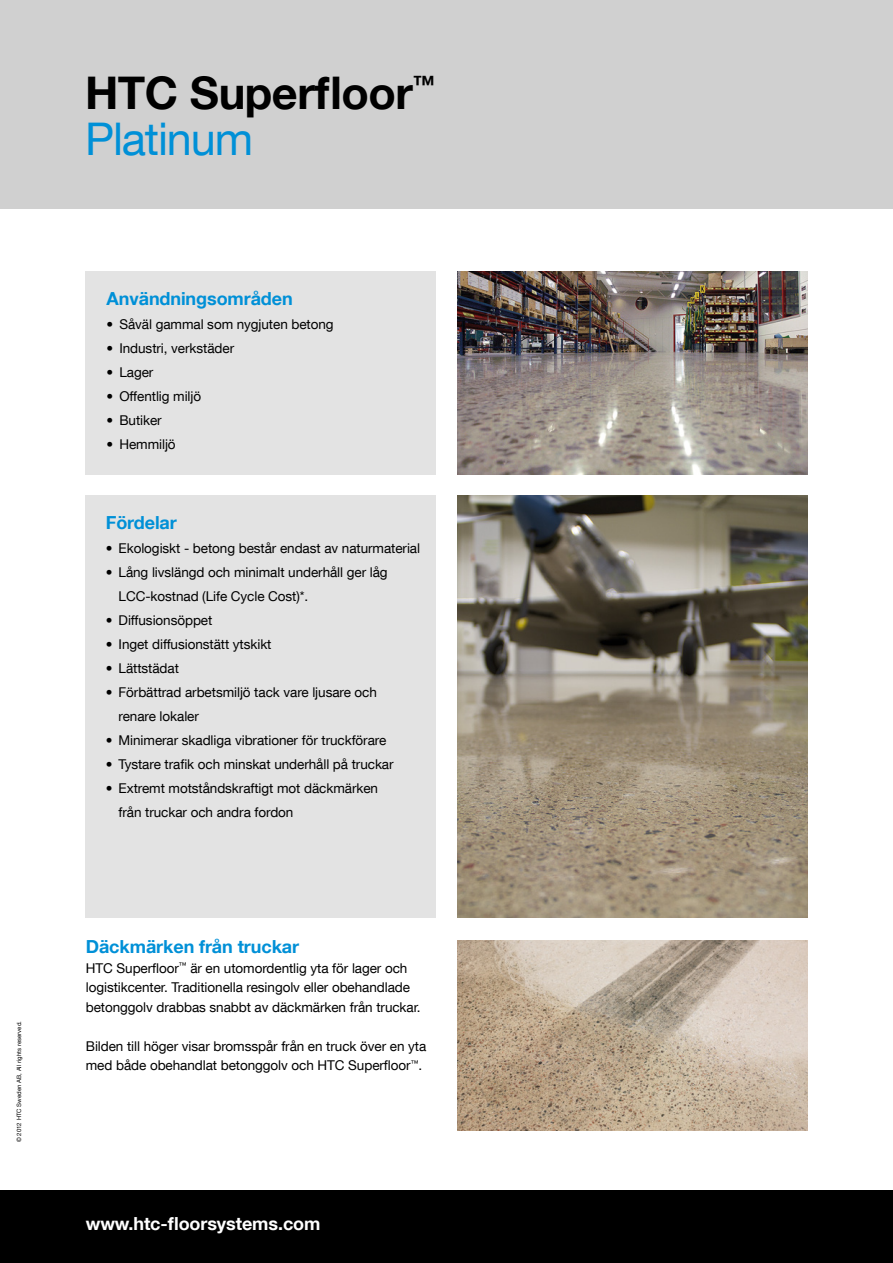
<style>
.page{position:relative;width:893px;height:1263px;background:#fff}
.page>*{position:absolute;margin:0;border:0;box-sizing:border-box;transform-origin:0 0}
.t1{font:700 45px/46.5px "Helvetica Neue LT Com";letter-spacing:-.01em;color:#000}
.t2{font:700 18px "Helvetica Neue LT Com";letter-spacing:-.005em;color:#0090d7}
.t3{font:700 18px "Helvetica Neue LT Com";letter-spacing:-.005em;color:#fff}
.t4{font:13.5px/24px "Helvetica Neue LT Com";letter-spacing:-.005em;color:#000}
.t5{font:6px "Helvetica Neue LT Com";letter-spacing:.005em;color:#000}
.s1{font-weight:400;color:#0090d7}
</style>
<div class="page">
<div style="left:0;top:0;width:893px;height:208px;background:#d0d0d0"></div>
<div style="left:0;top:1191px;width:893px;height:72px;background:#000"></div>
<div style="left:85px;top:271px;width:351px;height:203px;background:#e3e3e3"></div>
<div style="left:85px;top:495px;width:351px;height:422px;background:#e3e3e3"></div>
<img style="left:458px;top:271px;width:349px;height:203px">
<img style="left:458px;top:495px;width:349px;height:422px">
<img style="left:458px;top:940px;width:349px;height:190px">
<p class="t5" style="left:15px;top:1142px;width:122px;rotate:-90deg">© 2012 HTC Sweden AB, All rights reserved.</p>
<h1 class="t1" style="left:85px;top:68px;width:352px">HTC Superfloor<sup>™<br></sup><span class="s1">Platinum</span></h1>
<h2 class="t2" style="left:107px;top:287px;width:188px">Användningsområden</h2>
<p class="t4" style="left:107px;top:312px;width:228px">• Såväl gammal som nygjuten betong</p>
<p class="t4" style="left:107px;top:336px;width:129px">• Industri, verkstäder</p>
<p class="t4" style="left:107px;top:360px;width:48px">• Lager</p>
<p class="t4" style="left:107px;top:384px;width:96px">• Offentlig miljö</p>
<p class="t4" style="left:107px;top:408px;width:57px">• Butiker</p>
<p class="t4" style="left:107px;top:432px;width:71px">• Hemmiljö</p>
<h2 class="t2" style="left:106px;top:511px;width:73px">Fördelar</h2>
<p class="t4" style="left:106px;top:536px;width:316px">• Ekologiskt - betong består endast av naturmaterial</p>
<p class="t4" style="left:119px;top:560px;width:271px;text-indent:-13px">• Lång livslängd och minimalt underhåll ger låg<br>LCC-kostnad (Life Cycle Cost)*.</p>
<p class="t4" style="left:106px;top:608px;width:108px">• Diffusionsöppet</p>
<p class="t4" style="left:106px;top:632px;width:167px">• Inget diffusionstätt ytskikt</p>
<p class="t4" style="left:106px;top:656px;width:75px">• Lättstädat</p>
<p class="t4" style="left:119px;top:680px;width:260px;text-indent:-13px">• Förbättrad arbetsmiljö tack vare ljusare och renare lokaler</p>
<p class="t4" style="left:106px;top:728px;width:282px">• Minimerar skadliga vibrationer för truckförare</p>
<p class="t4" style="left:106px;top:752px;width:289px">• Tystare trafik och minskat underhåll på truckar</p>
<p class="t4" style="left:119px;top:776px;width:261px;text-indent:-13px">• Extremt motståndskraftigt mot däckmärken från truckar och andra fordon</p>
<h2 class="t2" style="left:86px;top:935px;width:215px">Däckmärken från truckar</h2>
<p class="t4" style="left:86px;top:958px;width:336px;line-height:19.5px">HTC Superfloor<sup>™</sup> är en utomordentlig yta för lager och logistikcenter. Traditionella resingolv eller obehandlade betonggolv drabbas snabbt av däckmärken från truckar.</p>
<p class="t4" style="left:86px;top:1036px;width:342px;line-height:19.5px">Bilden till höger visar bromsspår från en truck över en yta med både obehandlat betonggolv och HTC Superfloor<sup>™</sup>.</p>
<h2 class="t3" style="left:86px;top:1212px;width:236px">www.htc-floorsystems.com</h2>
</div>
